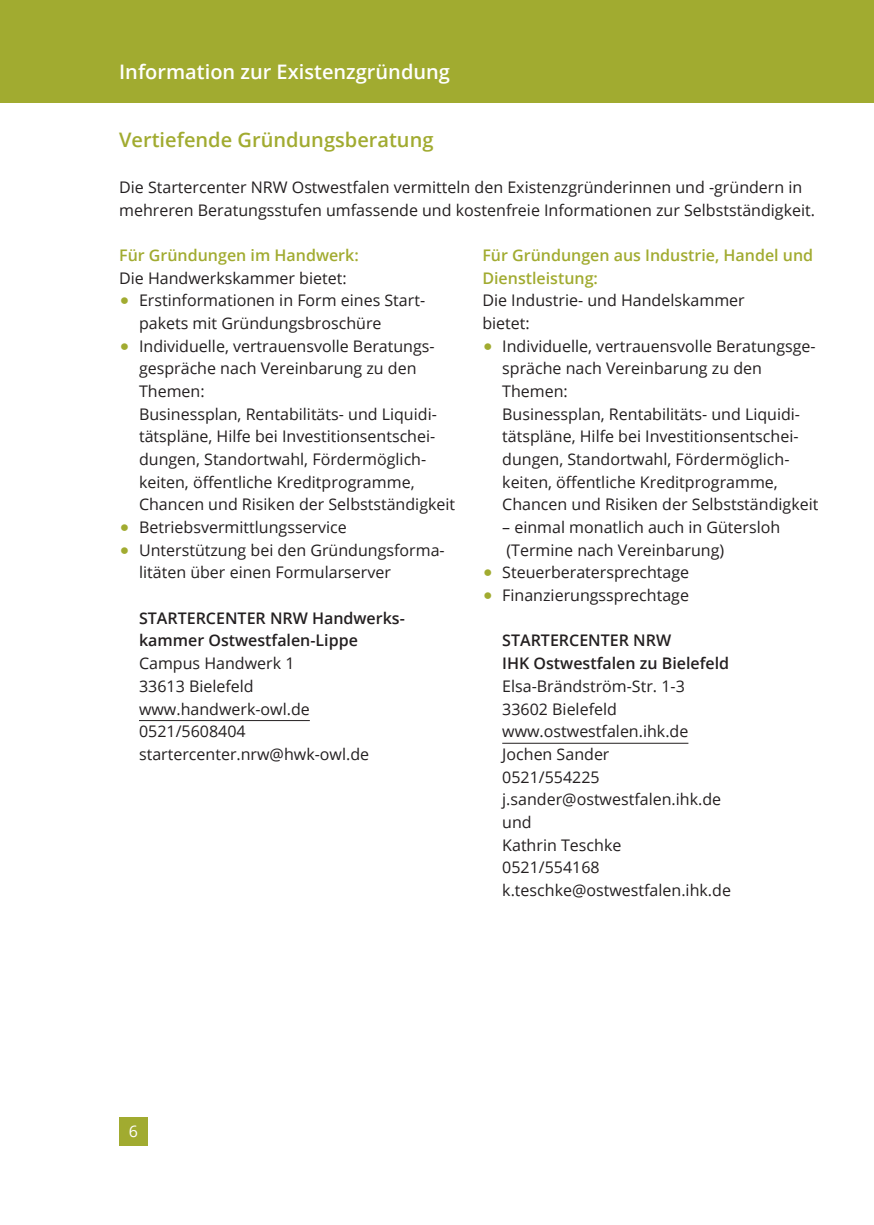
<style>
.page{position:relative;width:874px;height:1225px;background:#fff}
.page>*{position:absolute;margin:0;border:0;box-sizing:border-box;transform-origin:0 0}
.t1{font:600 20px "Open Sans";color:#fff}
.t2{font:600 20px "Open Sans";color:#a1ab30}
.t3{font:16px/22.6px "Open Sans";color:#231f20}
.t4{font:600 16px/22.6px "Open Sans";color:#231f20}
.t5{font:600 16px/22.6px "Open Sans";color:#a1ab30}
.t6{font:16px "Open Sans";color:#fff}
</style>
<div class="page">
<div style="left:119px;top:1117px;width:28px;height:28px;background:#a1ab30"></div>
<hr style="left:139px;top:720px;width:171px;height:1px;background:#231f20">
<hr style="left:502px;top:743px;width:186px;height:1px;background:#231f20">
<div style="left:0;top:0;width:873px;height:102px;background:#a1ab30"></div>
<p class="t1" style="left:119px;top:58px;width:332px">Information zur Existenzgründung</p>
<p class="t2" style="left:119px;top:126px;width:316px">Vertiefende Gründungsberatung</p>
<p class="t3" style="left:119px;top:175px;width:697px">Die Startercenter NRW Ostwestfalen vermitteln den Existenzgründerinnen und -gründern in mehreren Beratungsstufen umfassende und kostenfreie Informationen zur Selbstständigkeit.</p>
<p class="t5" style="left:119px;top:243px;width:241px">Für Gründungen im Handwerk:</p>
<p class="t3" style="left:139px;top:266px;width:317px;text-indent:-20px">Die Handwerkskammer bietet:<br>Erstinformationen in Form eines Start&shy;pakets mit Gründungsbroschüre Individuelle, vertrauensvolle Beratungs&shy;gespräche nach Vereinbarung zu den Themen:<br>Businessplan, Rentabilitäts- und Liquidi&shy;tätspläne, Hilfe bei Investitionsentschei&shy;dungen, Standortwahl, Fördermöglich&shy;keiten, öffentliche Kreditprogramme, Chancen und Risiken der Selbstständigkeit Betriebsvermittlungsservice Unterstützung bei den Gründungsforma&shy;litäten über einen Formularserver</p>
<p class="t4" style="left:139px;top:606px;width:267px">STARTERCENTER NRW Handwerks&shy;kammer Ostwestfalen-Lippe</p>
<p class="t3" style="left:139px;top:651px;width:231px">Campus Handwerk 1<br>33613 Bielefeld www.handwerk-owl.de<br>0521/5608404 startercenter.nrw@hwk-owl.de</p>
<p class="t5" style="left:482px;top:243px;width:332px">Für Gründungen aus Industrie, Handel und<br>Dienstleistung:</p>
<p class="t3" style="left:482px;top:289px;width:264px">Die Industrie- und Handelskammer bietet:</p>
<p class="t3" style="left:502px;top:334px;width:317px">Individuelle, vertrauensvolle Beratungsge&shy;spräche nach Vereinbarung zu den Themen:<br>Businessplan, Rentabilitäts- und Liquidi&shy;tätspläne, Hilfe bei Investitionsentschei&shy;dungen, Standortwahl, Fördermöglich&shy;keiten, öffentliche Kreditprogramme, Chancen und Risiken der Selbstständigkeit</p>
<p class="t3" style="left:502px;top:515px;width:279px">– einmal monatlich auch in Gütersloh (Termine nach Vereinbarung)<br>Steuerberatersprechtage<br>Finanzierungssprechtage</p>
<p class="t4" style="left:502px;top:629px;width:228px">STARTERCENTER NRW<br>IHK Ostwestfalen zu Bielefeld</p>
<p class="t3" style="left:502px;top:674px;width:230px">Elsa-Brändström-Str. 1-3<br>33602 Bielefeld www.ostwestfalen.ihk.de<br>Jochen Sander<br>0521/554225 j.sander@ostwestfalen.ihk.de und<br>Kathrin Teschke<br>0521/554168 k.teschke@ostwestfalen.ihk.de</p>
<p class="t6" style="left:129px;top:1119px;width:11px">6</p>
</div>
